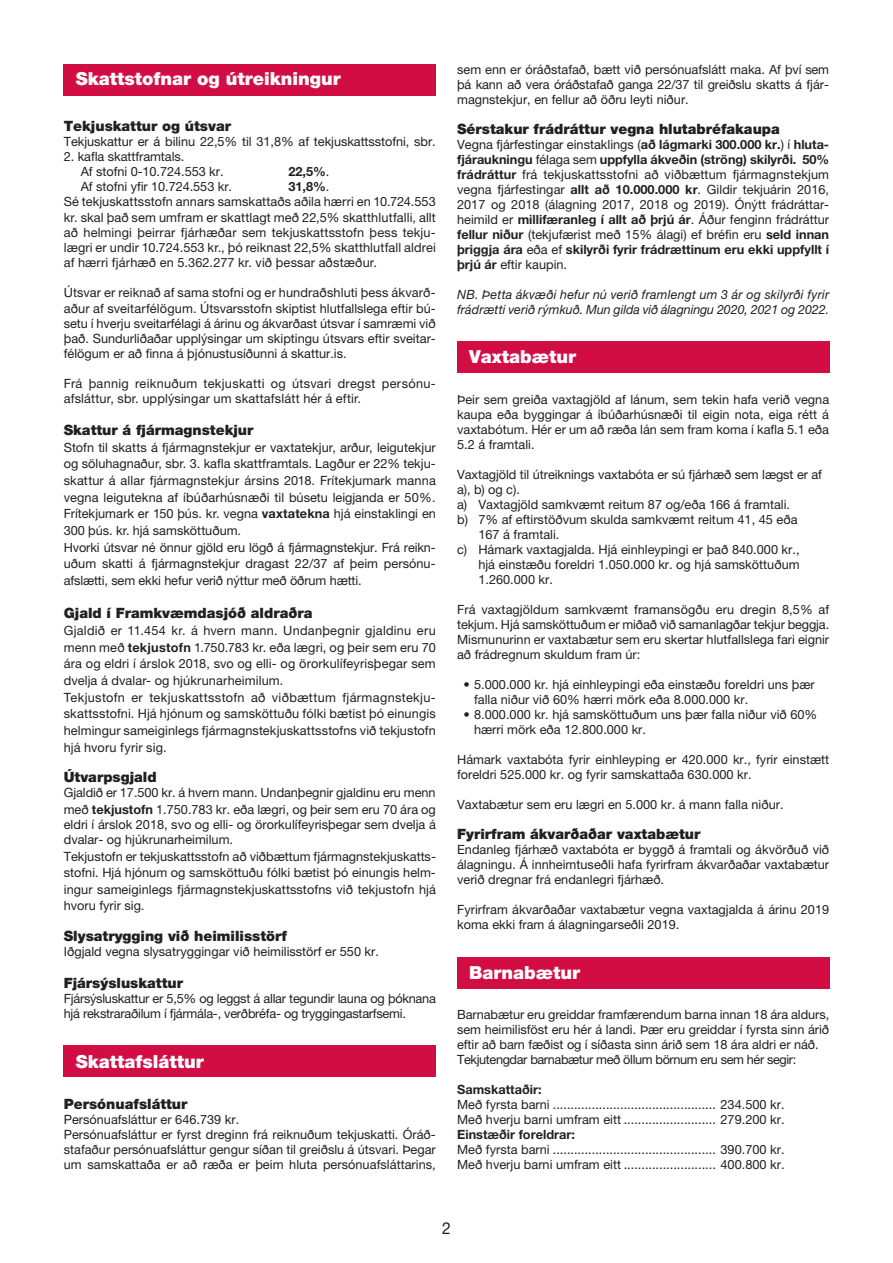
<style>
.page{position:relative;width:893px;height:1263px;background:#fff}
.page>*{position:absolute;margin:0;border:0;box-sizing:border-box;transform-origin:0 0}
.t1{font:900 18px "Helvetica Neue";color:#fff}
.t2{font:16.5px "Helvetica Neue";color:#231f20;scale:.95 1}
.t3{font:900 14.25px "Helvetica Neue";color:#231f20}
.t4{font:12.75px/15px "Helvetica Neue";color:#231f20}
.t5{font:12.75px/15.1px "Helvetica Neue";letter-spacing:-.02em;color:#231f20}
.t6{font:italic 12.75px/15px "Helvetica Neue";letter-spacing:.01em;color:#231f20}
.t7{font:12.75px/15.1px "Helvetica Neue";letter-spacing:.02em;color:#231f20}
.t8{font:700 12.75px "Helvetica Neue";color:#231f20}
.s1{font-weight:400}
.s2{font-weight:700}
</style>
<div class="page">
<div style="left:457px;top:341px;width:372px;height:32px;background:#d20d44"></div>
<div style="left:457px;top:957px;width:372px;height:32px;background:#d20d44"></div>
<div style="left:64px;top:1045px;width:372px;height:32px;background:#d20d44"></div>
<div style="left:64px;top:64px;width:372px;height:32px;background:#d20d44"></div>
<h1 class="t1" style="left:76px;top:68px;width:266px">Skattstofnar og útreikningur</h1>
<p class="t3" style="left:64px;top:117px;width:169px">Tekjuskattur og útsvar</p>
<p class="t4" style="left:64px;top:134px;width:374px">Tekjuskattur er á bilinu 22,5% til 31,8% af tekjuskattsstofni, sbr.</p>
<p class="t4" style="left:81px;top:149px;width:144px;text-indent:-17px">2. kafla skattframtals.<br>Af stofni 0-10.724.553 kr.</p>
<p class="t8" style="left:288px;top:164px;width:42px">22,5%<span class="s1">.</span></p>
<p class="t4" style="left:64px;top:179px;width:374px;text-indent:225px"><span class="s2">31,8%</span>.<br>Sé tekjuskattsstofn annars samskattaðs aðila hærri en 10.724.553 kr. skal það sem umfram er skattlagt með 22,5% skatthlutfalli, allt að helmingi þeirrar fjárhæðar sem tekjuskattsstofn þess tekju&shy;lægri er undir 10.724.553 kr., þó reiknast 22,5% skatthlutfall aldrei af hærri fjárhæð en 5.362.277 kr. við þessar aðstæður.</p>
<p class="t4" style="left:64px;top:285px;width:374px;text-align:justify">Útsvar er reiknað af sama stofni og er hundraðshluti þess ákvarð&shy;aður af sveitarfélögum. Útsvarsstofn skiptist hlutfallslega eftir bú&shy;setu í hverju sveitarfélagi á árinu og ákvarðast útsvar í samræmi við það. Sundurliðaðar upplýsingar um skiptingu útsvars eftir sveitar&shy;félögum er að finna á þjónustusíðunni á skattur.is.</p>
<p class="t7" style="left:64px;top:376px;width:372px">Frá þannig reiknuðum tekjuskatti og útsvari dregst persónu&shy;afsláttur, sbr. upplýsingar um skattafslátt hér á eftir.</p>
<p class="t3" style="left:64px;top:422px;width:191px">Skattur á fjármagnstekjur</p>
<p class="t4" style="left:64px;top:439px;width:374px;line-height:16.6px">Stofn til skatts á fjármagnstekjur er vaxtatekjur, arður, leigutekjur og söluhagnaður, sbr. 3. kafla skattframtals. Lagður er 22% tekju&shy;skattur á allar fjármagnstekjur ársins 2018. Frítekjumark manna vegna leigutekna af íbúðarhúsnæði til búsetu leigjanda er 50%.<br>Frítekjumark er 150 þús. kr. vegna <span class="s2">vaxtatekna</span> hjá einstaklingi en 300 þús. kr. hjá samsköttuðum.<br>Hvorki útsvar né önnur gjöld eru lögð á fjármagnstekjur. Frá reikn&shy;uðum skatti á fjármagnstekjur dragast 22/37 af þeim persónu&shy;afslætti, sem ekki hefur verið nýttur með öðrum hætti.</p>
<p class="t3" style="left:64px;top:605px;width:250px">Gjald í Framkvæmdasjóð aldraðra</p>
<p class="t4" style="left:64px;top:622px;width:374px;line-height:16.6px">Gjaldið er 11.454 kr. á hvern mann. Undanþegnir gjaldinu eru menn með <span class="s2">tekjustofn</span> 1.750.783 kr. eða lægri, og þeir sem eru 70 ára og eldri í árslok 2018, svo og elli- og örorkulífeyrisþegar sem dvelja á dvalar- og hjúkrunarheimilum.<br>Tekjustofn er tekjuskattsstofn að viðbættum fjármagnstekju&shy;skattsstofni. Hjá hjónum og samsköttuðu fólki bætist þó einungis helmingur sameiginlegs fjármagnstekjuskattsstofns við tekjustofn hjá hvoru fyrir sig.</p>
<p class="t3" style="left:64px;top:768px;width:94px">Útvarpsgjald</p>
<p class="t4" style="left:64px;top:784px;width:374px;line-height:16.6px">Gjaldið er 17.500 kr. á hvern mann. Undanþegnir gjaldinu eru menn með <span class="s2">tekjustofn</span> 1.750.783 kr. eða lægri, og þeir sem eru 70 ára og</p>
<p class="t4" style="left:64px;top:816px;width:374px">eldri í árslok 2018, svo og elli- og örorkulífeyrisþegar sem dvelja á dvalar- og hjúkrunarheimilum.</p>
<p class="t4" style="left:64px;top:847px;width:374px;line-height:16.6px;text-align:justify">Tekjustofn er tekjuskattsstofn að viðbættum fjármagnstekjuskatts&shy;stofni. Hjá hjónum og samsköttuðu fólki bætist þó einungis helm&shy;ingur sameiginlegs fjármagnstekjuskattsstofns við tekjustofn hjá hvoru fyrir sig.</p>
<p class="t3" style="left:64px;top:927px;width:225px">Slysatrygging við heimilisstörf</p>
<p class="t4" style="left:64px;top:944px;width:317px">Iðgjald vegna slysatryggingar við heimilisstörf er 550 kr.</p>
<p class="t3" style="left:64px;top:974px;width:121px">Fjársýsluskattur</p>
<p class="t5" style="left:64px;top:990px;width:374px">Fjársýsluskattur er 5,5% og leggst á allar tegundir launa og þóknana hjá rekstraraðilum í fjármála-, verðbréfa- og tryggingastarfsemi.</p>
<h1 class="t1" style="left:76px;top:1051px;width:129px">Skattafsláttur</h1>
<p class="t3" style="left:64px;top:1095px;width:125px">Persónuafsláttur</p>
<p class="t4" style="left:64px;top:1112px;width:374px">Persónuafsláttur er 646.739 kr.<br>Persónuafsláttur er fyrst dreginn frá reiknuðum tekjuskatti. Óráð&shy;stafaður persónuafsláttur gengur síðan til greiðslu á útsvari. Þegar um samskattaða er að ræða er þeim hluta persónuafsláttarins,</p>
<p class="t4" style="left:81px;top:179px;width:153px">Af stofni yfir 10.724.553 kr.</p>
<p class="t4" style="left:457px;top:62px;width:374px;text-align:justify">sem enn er óráðstafað, bætt við persónuafslátt maka. Af því sem þá kann að vera óráðstafað ganga 22/37 til greiðslu skatts á fjár&shy;magnstekjur, en fellur að öðru leyti niður.</p>
<p class="t3" style="left:457px;top:120px;width:324px">Sérstakur frádráttur vegna hlutabréfakaupa</p>
<p class="t4" style="left:457px;top:137px;width:374px;text-align:justify">Vegna fjárfestingar einstaklings (<span class="s2">að lágmarki 300.000 kr.</span>) í <span class="s2">hluta&shy;fjáraukningu</span> félaga sem <span class="s2">uppfylla ákveðin (ströng) skilyrði. 50% frádráttur</span> frá tekjuskattsstofni að viðbættum fjármagnstekjum vegna fjárfestingar <span class="s2">allt að 10.000.000 kr</span>. Gildir tekjuárin 2016, 2017 og 2018 (álagning 2017, 2018 og 2019). Ónýtt frádráttar&shy;heimild er <span class="s2">millifæranleg í allt að þrjú ár</span>. Áður fenginn frádráttur <span class="s2">fellur niður</span> (tekjufærist með 15% álagi) ef bréfin eru <span class="s2">seld innan þriggja ára</span> eða ef <span class="s2">skilyrði fyrir frádrættinum eru ekki uppfyllt í þrjú ár</span> eftir kaupin.</p>
<p class="t6" style="left:457px;top:287px;width:374px">NB. Þetta ákvæði hefur nú verið framlengt um 3 ár og skilyrði fyrir frádrætti verið rýmkuð. Mun gilda við álagningu 2020, 2021 og 2022.</p>
<h1 class="t1" style="left:469px;top:346px;width:108px">Vaxtabætur</h1>
<p class="t4" style="left:457px;top:392px;width:374px;text-align:justify">Þeir sem greiða vaxtagjöld af lánum, sem tekin hafa verið vegna kaupa eða byggingar á íbúðarhúsnæði til eigin nota, eiga rétt á vaxtabótum. Hér er um að ræða lán sem fram koma í kafla 5.1 eða 5.2 á framtali.</p>
<p class="t4" style="left:457px;top:467px;width:366px">Vaxtagjöld til útreiknings vaxtabóta er sú fjárhæð sem lægst er af</p>
<p class="t4" style="left:457px;top:482px;width:64px">a), b) og c).</p>
<p class="t4" style="left:457px;top:497px;width:335px">a) Vaxtagjöld samkvæmt reitum 87 og/eða 166 á framtali.</p>
<p class="t4" style="left:457px;top:512px;width:342px">b) 7% af eftirstöðvum skulda samkvæmt reitum 41, 45 eða</p>
<p class="t4" style="left:478px;top:527px;width:83px">167 á framtali.</p>
<p class="t4" style="left:457px;top:542px;width:344px">c) Hámark vaxtagjalda. Hjá einhleypingi er það 840.000 kr.,</p>
<p class="t4" style="left:478px;top:557px;width:323px">hjá einstæðu foreldri 1.050.000 kr. og hjá samsköttuðum</p>
<p class="t4" style="left:478px;top:572px;width:76px">1.260.000 kr.</p>
<p class="t4" style="left:457px;top:602px;width:374px;text-align:justify">Frá vaxtagjöldum samkvæmt framansögðu eru dregin 8,5% af tekjum. Hjá samsköttuðum er miðað við samanlagðar tekjur beggja.<br>Mismunurinn er vaxtabætur sem eru skertar hlutfallslega fari eignir að frádregnum skuldum fram úr:</p>
<p class="t4" style="left:474px;top:677px;width:342px;text-indent:-11px">• 5.000.000 kr. hjá einhleypingi eða einstæðu foreldri uns þær falla niður við 60% hærri mörk eða 8.000.000 kr.</p>
<p class="t4" style="left:474px;top:707px;width:345px;text-indent:-11px">• 8.000.000 kr. hjá samsköttuðum uns þær falla niður við 60% hærri mörk eða 12.800.000 kr.</p>
<p class="t4" style="left:457px;top:752px;width:374px">Hámark vaxtabóta fyrir einhleyping er 420.000 kr., fyrir einstætt foreldri 525.000 kr. og fyrir samskattaða 630.000 kr.</p>
<p class="t4" style="left:457px;top:797px;width:328px">Vaxtabætur sem eru lægri en 5.000 kr. á mann falla niður.</p>
<p class="t3" style="left:457px;top:826px;width:245px">Fyrirfram ákvarðaðar vaxtabætur</p>
<p class="t4" style="left:457px;top:842px;width:374px;text-align:justify">Endanleg fjárhæð vaxtabóta er byggð á framtali og ákvörðuð við álagningu. Á innheimtuseðli hafa fyrirfram ákvarðaðar vaxtabætur verið dregnar frá endanlegri fjárhæð.</p>
<p class="t4" style="left:457px;top:902px;width:374px">Fyrirfram ákvarðaðar vaxtabætur vegna vaxtagjalda á árinu 2019 koma ekki fram á álagningarseðli 2019.</p>
<h1 class="t1" style="left:469px;top:962px;width:112px">Barnabætur</h1>
<p class="t4" style="left:457px;top:1007px;width:374px">Barnabætur eru greiddar framfærendum barna innan 18 ára aldurs, sem heimilisföst eru hér á landi. Þær eru greiddar í fyrsta sinn árið eftir að barn fæðist og í síðasta sinn árið sem 18 ára aldri er náð.<br>Tekjutengdar barnabætur með öllum börnum eru sem hér segir:</p>
<p class="t8" style="left:457px;top:1082px;width:86px">Samskattaðir:</p>
<p class="t4" style="left:457px;top:1097px;width:329px">Með fyrsta barni .............................................. 234.500 kr.<br>Með hverju barni umfram eitt .......................... 279.200 kr.</p>
<p class="t8" style="left:457px;top:1127px;width:119px">Einstæðir foreldrar:</p>
<p class="t4" style="left:457px;top:1142px;width:329px">Með fyrsta barni .............................................. 390.700 kr.<br>Með hverju barni umfram eitt .......................... 400.800 kr.</p>
<p class="t2" style="left:442px;top:1218px;width:11px">2</p>
</div>
